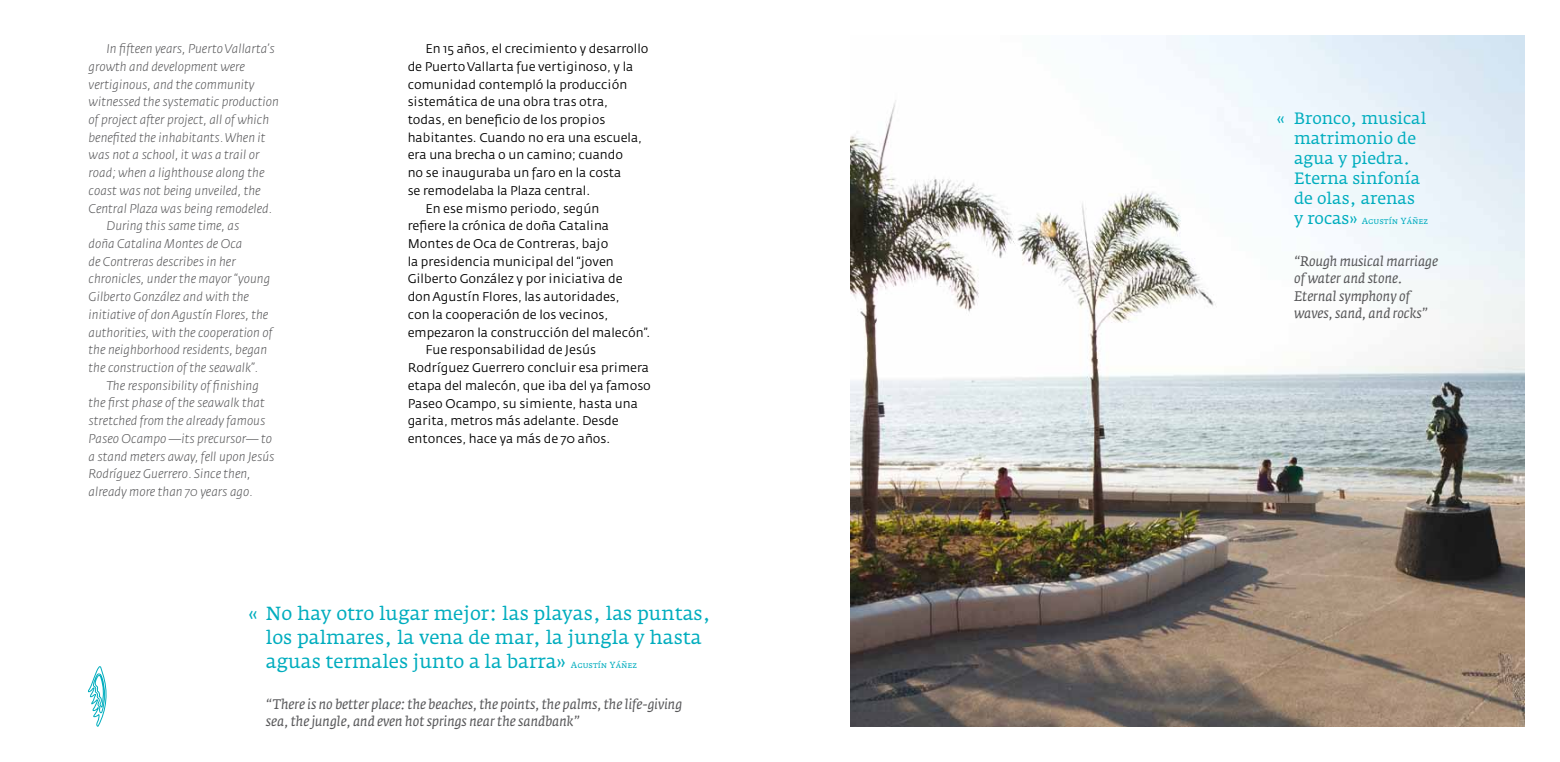
<style>
.page{position:relative;width:1560px;height:762px;background:#fff}
.page>*{position:absolute;margin:0;border:0;box-sizing:border-box;transform-origin:0 0}
.t1{font:18.75px/23.8px "Fedra Serif A";color:#00adbe}
.t2{font:16.25px/20px "Fedra Serif A";color:#00adbe}
.t3{font:italic 13.75px/17.5px "Fedra Serif A";color:#58585a}
.t4{font:italic 300 12.5px "Fedra Sans";color:#58585a}
.t5{font:12.5px "Fedra Sans";color:#000}
.t6{font:8.75px "Fedra Serif A Book SC";color:#00adbe}
.s1{font-family:"Fedra Serif A Book SC";font-size:8.75px}
.s2{font-family:"Fedra Serif A";font-size:16.25px}
</style>
<div class="page">
<img style="left:850px;top:35px;width:674px;height:691px">
<svg style="left:88px;top:666px;width:19px;height:61px"></svg>
<p class="t4" style="left:106px;top:42px;width:170px">In fifteen years, PuertoVallarta’s</p>
<p class="t4" style="left:89px;top:60px;width:158px">growth and development were</p>
<p class="t4" style="left:89px;top:78px;width:167px">vertiginous, and the community</p>
<p class="t4" style="left:89px;top:95px;width:192px">witnessed the systematic production</p>
<p class="t4" style="left:89px;top:113px;width:182px">of project after project, all of which</p>
<p class="t4" style="left:89px;top:131px;width:178px">benefited the inhabitants.When it</p>
<p class="t4" style="left:89px;top:148px;width:172px">was not a school, it was a trail or</p>
<p class="t4" style="left:89px;top:166px;width:177px">road; when a lighthouse along the</p>
<p class="t4" style="left:89px;top:184px;width:173px">coast was not being unveiled, the</p>
<p class="t4" style="left:89px;top:202px;width:185px">Central Plaza was being remodeled.</p>
<p class="t4" style="left:106px;top:219px;width:134px">During this same time, as</p>
<p class="t4" style="left:89px;top:237px;width:155px">doña Catalina Montes de Oca</p>
<p class="t4" style="left:89px;top:255px;width:148px">de Contreras describes in her</p>
<p class="t4" style="left:89px;top:272px;width:183px">chronicles, under the mayor “young</p>
<p class="t4" style="left:89px;top:290px;width:162px">Gilberto González and with the</p>
<p class="t4" style="left:89px;top:308px;width:181px">initiative of donAgustín Flores, the</p>
<p class="t4" style="left:89px;top:326px;width:185px">authorities, with the cooperation of</p>
<p class="t4" style="left:89px;top:343px;width:180px">the neighborhood residents, began</p>
<p class="t4" style="left:89px;top:361px;width:171px">the construction of the seawalk”.</p>
<p class="t4" style="left:106px;top:379px;width:154px">The responsibility of finishing</p>
<p class="t4" style="left:89px;top:396px;width:177px">the first phase of the seawalk that</p>
<p class="t4" style="left:89px;top:414px;width:178px">stretched from the already famous</p>
<p class="t4" style="left:89px;top:432px;width:185px">Paseo Ocampo —its precursor— to</p>
<p class="t4" style="left:89px;top:450px;width:187px">a stand meters away, fell upon Jesús</p>
<p class="t4" style="left:89px;top:467px;width:164px">Rodríguez Guerrero. Since then,</p>
<p class="t4" style="left:89px;top:485px;width:166px">already more than 70 years ago.</p>
<p class="t5" style="left:425px;top:42px;width:224px">En 15 años, el crecimiento y desarrollo</p>
<p class="t5" style="left:407px;top:60px;width:227px">de PuertoVallarta fue vertiginoso, y la</p>
<p class="t5" style="left:407px;top:78px;width:221px">comunidad contempló la producción</p>
<p class="t5" style="left:407px;top:95px;width:202px">sistemática de una obra tras otra,</p>
<p class="t5" style="left:407px;top:113px;width:199px">todas, en beneficio de los propios</p>
<p class="t5" style="left:407px;top:131px;width:236px">habitantes. Cuando no era una escuela,</p>
<p class="t5" style="left:407px;top:148px;width:217px">era una brecha o un camino; cuando</p>
<p class="t5" style="left:407px;top:166px;width:215px">no se inauguraba un faro en la costa</p>
<p class="t5" style="left:407px;top:184px;width:184px">se remodelaba la Plaza central.</p>
<p class="t5" style="left:425px;top:202px;width:175px">En ese mismo periodo, según</p>
<p class="t5" style="left:407px;top:219px;width:203px">refiere la crónica de doña Catalina</p>
<p class="t5" style="left:407px;top:237px;width:202px">Montes de Oca de Contreras, bajo</p>
<p class="t5" style="left:407px;top:255px;width:207px">la presidencia municipal del “joven</p>
<p class="t5" style="left:407px;top:272px;width:216px">Gilberto González y por iniciativa de</p>
<p class="t5" style="left:407px;top:290px;width:213px">donAgustín Flores, las autoridades,</p>
<p class="t5" style="left:407px;top:308px;width:202px">con la cooperación de los vecinos,</p>
<p class="t5" style="left:407px;top:326px;width:244px">empezaron la construcción del malecón”.</p>
<p class="t5" style="left:425px;top:343px;width:172px">Fue responsabilidad de Jesús</p>
<p class="t5" style="left:407px;top:361px;width:243px">Rodríguez Guerrero concluir esa primera</p>
<p class="t5" style="left:407px;top:379px;width:245px">etapa del malecón, que iba del ya famoso</p>
<p class="t5" style="left:407px;top:396px;width:232px">Paseo Ocampo, su simiente, hasta una</p>
<p class="t5" style="left:407px;top:414px;width:212px">garita, metros más adelante. Desde</p>
<p class="t5" style="left:407px;top:432px;width:204px">entonces, hace ya más de 70 años.</p>
<h1 class="t1" style="left:266px;top:602px;width:446px;text-indent:-18px">« No hay otro lugar mejor: las playas, las puntas, los palmares, la vena de mar, la jungla y hasta aguas termales junto a la barra» <span class="s1">Agustín Yáñez</span></h1>
<p class="t3" style="left:266px;top:695px;width:417px">“There is no better place: the beaches, the points, the palms, the life-giving sea, the jungle, and even hot springs near the sandbank”</p>
<h2 class="t2" style="left:1293px;top:108px;width:134px;text-indent:-18px">« Bronco, musical matrimonio de agua y piedra.<br>Eterna sinfonía de olas, arenas</h2>
<p class="t6" style="left:1293px;top:216px;width:136px"><span class="s2">y rocas»</span> Agustín Yáñez</p>
<p class="t3" style="left:1293px;top:252px;width:145px">“Rough musical marriage of water and stone.<br>Eternal symphony of waves, sand, and rocks”</p>
</div>
